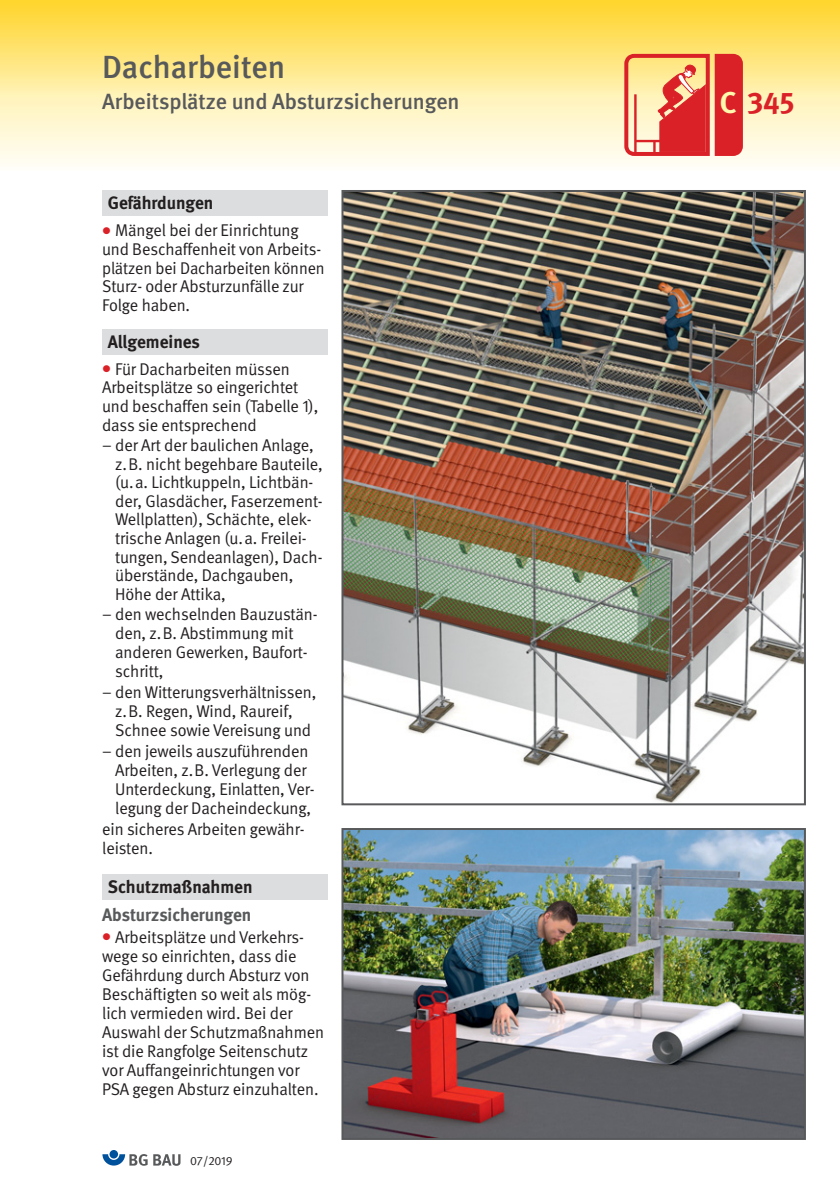
<style>
.page{position:relative;width:840px;height:1191px;background:#fff}
.page>*{position:absolute;margin:0;border:0;box-sizing:border-box;transform-origin:0 0}
.t1{font:500 32px "DGUV Meta";color:#58595b}
.t2{font:700 30px "DGUV Meta";color:#da2128}
.t3{font:500 22px "DGUV Meta";color:#58595b}
.t4{font:700 18px "DGUV Meta";color:#231f20}
.t5{font:700 18px "DGUV Meta";letter-spacing:-.005em;color:#58595b}
.t6{font:17px/19px "DGUV Meta";letter-spacing:-.005em;color:#231f20}
.t7{font:12px "DGUV Meta";letter-spacing:-.005em;color:#231f20}
.s1{color:#fff9ae}
.s2{color:#da2128}
</style>
<div class="page">
<div style="left:102px;top:874px;width:225px;height:26px;background:#dcddde"></div>
<svg style="left:0;top:96px;width:839px;height:70px;background:#fdefd0"></svg>
<img style="left:0;top:0;width:839px;height:96px">
<hr style="left:633px;top:94px;width:1px;height:58px;background:#da2128">
<hr style="left:635px;top:140px;width:29px;height:2px;background:#da2128">
<svg style="left:657px;top:64px;width:43px;height:55px;background:#ec8668"></svg>
<svg style="left:624px;top:54px;width:9px;height:102px"></svg>
<div style="left:714px;top:54px;width:28px;height:102px;background:#da2128"></div>
<div style="left:102px;top:190px;width:225px;height:25px;background:#dcddde"></div>
<div style="left:102px;top:329px;width:225px;height:25px;background:#dcddde"></div>
<img style="left:344px;top:193px;width:458px;height:609px">
<div style="left:341px;top:190px;width:464px;height:615px;border:2px solid #58595b"></div>
<div style="left:109px;top:1150px;width:9px;height:8px;background:#00519c;border-radius:50%"></div>
<svg style="left:102px;top:1154px;width:45px;height:11px"></svg>
<svg style="left:153px;top:1154px;width:27px;height:11px"></svg>
<img style="left:344px;top:831px;width:458px;height:306px">
<div style="left:341px;top:828px;width:464px;height:312px;border:2px solid #58595b"></div>
<h1 class="t1" style="left:102px;top:54px;width:184px">Dacharbeiten</h1>
<p class="t3" style="left:102px;top:92px;width:359px">Arbeitsplätze und Absturzsicherungen</p>
<h2 class="t2" style="left:719px;top:91px;width:76px"><span class="s1">C</span> 345</h2>
<p class="t4" style="left:108px;top:196px;width:107px">Gefährdungen</p>
<p class="t6" style="left:102px;top:222px;width:224px"><span class="s2">●</span> Mängel bei der Einrichtung und Beschaffenheit von Arbeits&shy;plätzen bei Dacharbeiten können<br>Sturz- oder Absturzunfälle zur<br>Folge haben.</p>
<p class="t4" style="left:108px;top:335px;width:94px">Allgemeines</p>
<p class="t6" style="left:102px;top:361px;width:217px"><span class="s2">●</span> Für Dacharbeiten müssen<br>Arbeitsplätze so eingerichtet und beschaffen sein (Tabelle 1), dass sie entsprechend</p>
<p class="t6" style="left:115px;top:437px;width:209px;text-indent:-13px">– der Art der baulichen Anlage, z.B. nicht begehbare Bauteile, (u.a. Lichtkuppeln, Lichtbän&shy;der, Glasdächer, Faserzement-<br>Wellplatten), Schächte, elek - trische Anlagen (u.a. Freilei&shy;tungen, Sendeanlagen), Dach&shy;überstände, Dachgauben,<br>Höhe der Attika,</p>
<p class="t6" style="left:115px;top:606px;width:204px;text-indent:-13px">– den wechselnden Bauzustän&shy;den, z.B. Abstimmung mit anderen Gewerken, Baufort&shy;schritt,</p>
<p class="t6" style="left:115px;top:684px;width:202px;text-indent:-13px">– den Witterungsverhältnissen, z.B. Regen, Wind, Raureif,<br>Schnee sowie Vereisung und</p>
<p class="t6" style="left:115px;top:743px;width:201px;text-indent:-13px">– den jeweils auszuführenden<br>Arbeiten, z.B. Verlegung der<br>Unterdeckung, Einlatten, Ver - legung der Dacheindeckung,</p>
<p class="t6" style="left:102px;top:820px;width:204px">ein sicheres Arbeiten gewähr&shy;leisten.</p>
<p class="t4" style="left:108px;top:880px;width:146px">Schutzmaßnahmen</p>
<p class="t5" style="left:102px;top:908px;width:151px">Absturz sicherungen</p>
<p class="t6" style="left:102px;top:928px;width:223px"><span class="s2">●</span> Arbeitsplätze und Verkehrs - wege so einrichten, dass die<br>Gefährdung durch Absturz von<br>Beschäftigten so weit als mög&shy;lich vermieden wird. Bei der<br>Auswahl der Schutzmaßnahmen ist die Rangfolge Seitenschutz vor Auffangeinrichtungen vor<br>PSA gegen Absturz einzuhalten.</p>
<p class="t7" style="left:190px;top:1156px;width:44px">07/2019</p>
</div>
